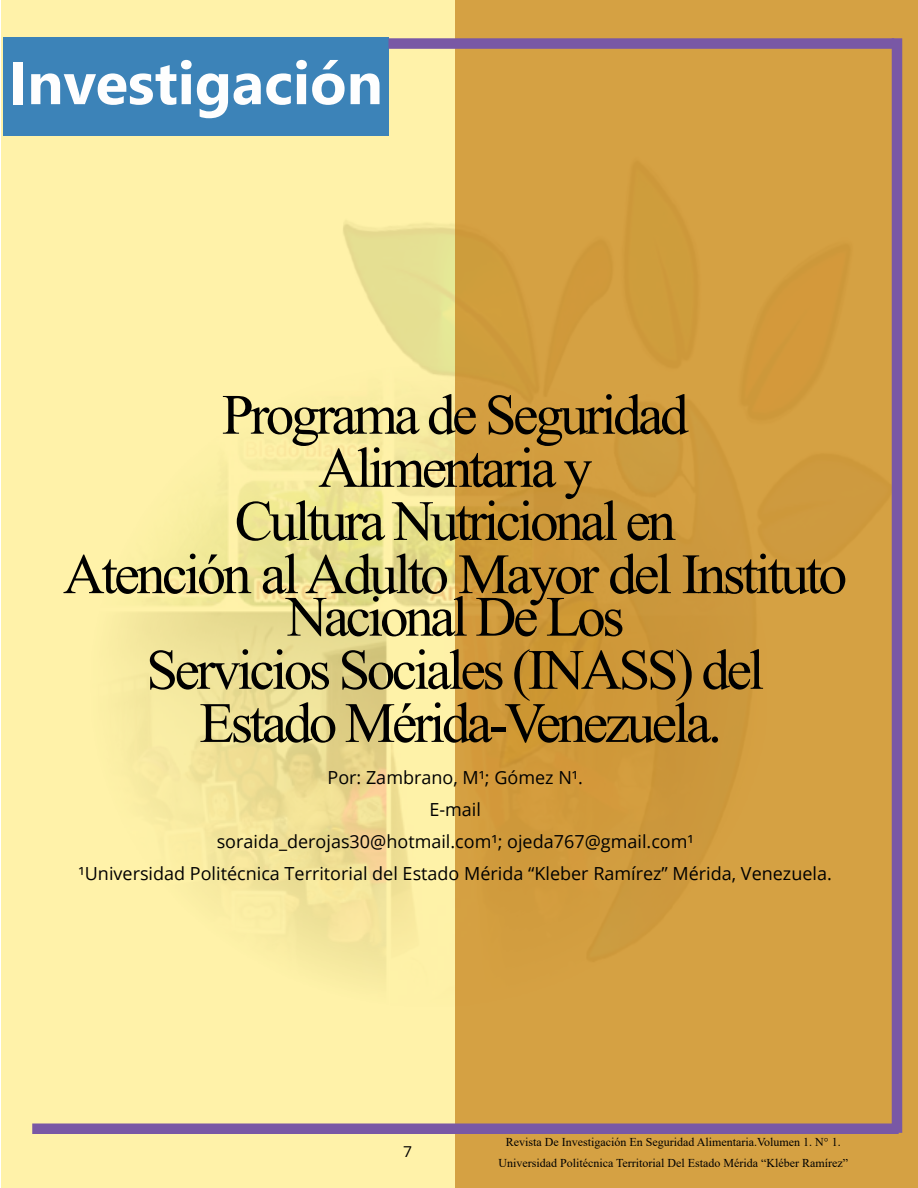
<style>
.page{position:relative;width:918px;height:1188px;background:#fff}
.page>*{position:absolute;margin:0;border:0;box-sizing:border-box;transform-origin:0 0}
.t1{font:700 60px "Leelawadee UI";color:#fefefe}
.t2{font:57px/53.1px "Times New Roman";letter-spacing:-.06em;color:#000;text-align:center}
.t3{font:18px/32px "Open Sans";color:#000;text-align:center}
.t4{font:15px "Open Sans";color:#000;scale:1.05 1}
.t5{font:12px/21.3px "Times New Roman";color:#000;text-align:center}
</style>
<div class="page">
<svg style="left:2px;top:0;width:453px;height:1188px;fill:#fff2a9"></svg>
<div style="left:455px;top:0;width:463px;height:1188px;background:#d5a143"></div>
<div style="left:892px;top:38px;width:10px;height:1095px;background:#7958a5"></div>
<div style="left:32px;top:1124px;width:867px;height:10px;background:#7958a5"></div>
<div style="left:3px;top:37px;width:385px;height:99px;background:#3c83b8"></div>
<div style="left:388px;top:38px;width:506px;height:11px;background:#7958a5"></div>
<h1 class="t1" style="left:8px;top:40px;width:376px">Investigación</h1>
<h2 class="t2" style="left:63px;top:386px;width:786px">Programa de Seguridad<br>Alimentaria y<br>Cultura Nutricional en<br>Atención al Adulto Mayor del Instituto</h2>
<h2 class="t2" style="left:146px;top:588px;width:619px">Nacional De Los<br>Servicios Sociales (INASS) del<br>Estado Mérida-Venezuela.</h2>
<p class="t3" style="left:79px;top:762px;width:755px">Por: Zambrano, M¹; Gómez N¹.<br>E-mail<br>soraida_derojas30@hotmail.com¹; ojeda767@gmail.com¹<br>¹Universidad Politécnica Territorial del Estado Mérida “Kleber Ramírez” Mérida, Venezuela.</p>
<p class="t4" style="left:403px;top:1141px;width:10px">7</p>
<p class="t5" style="left:498px;top:1131px;width:351px">Revista De Investigación En Seguridad Alimentaria.Volumen 1. N° 1.<br>Universidad Politécnica Territorial Del Estado Mérida “Kléber Ramírez”</p>
</div>
